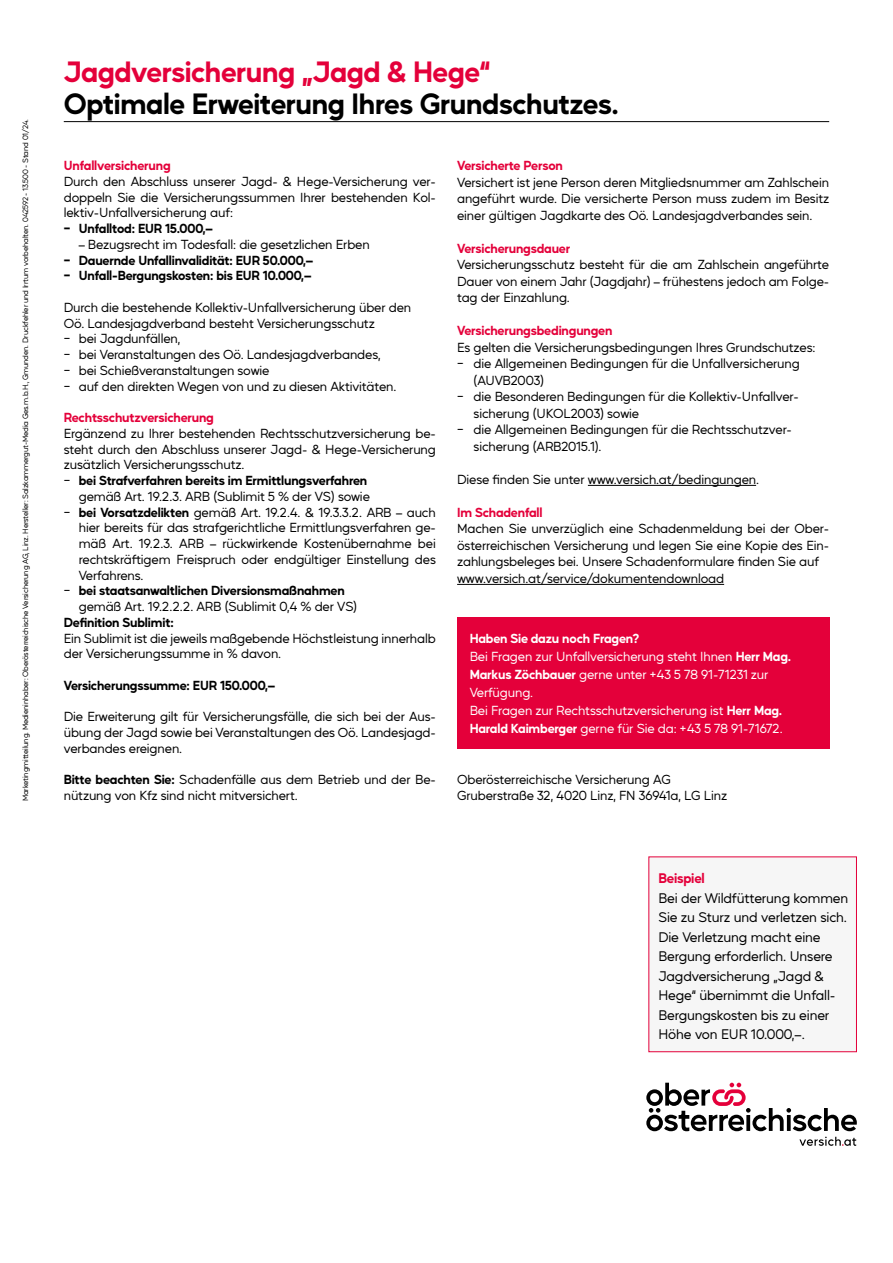
<style>
.page{position:relative;width:893px;height:1263px;background:#fff}
.page>*{position:absolute;margin:0;border:0;box-sizing:border-box;transform-origin:0 0}
.t1{font:700 28.5px "Mustica Pro";letter-spacing:-.015em;color:#000}
.t2{font:700 28.5px "Mustica Pro";letter-spacing:-.015em;color:#e4003a}
.t3{font:13.5px/19.5px "Mustica Pro";letter-spacing:-.01em;color:#000}
.t4{font:700 13.5px "Mustica Pro";letter-spacing:-.015em;color:#e4003a}
.t5{font:12.75px/15.8px "Mustica Pro";letter-spacing:-.01em;color:#000}
.t6{font:700 12.75px/15.8px "Mustica Pro";letter-spacing:-.01em;color:#000}
.t7{font:12.75px/18px "Mustica Pro";letter-spacing:-.01em;color:#fff}
.t8{font:700 12.75px "Mustica Pro";letter-spacing:-.015em;color:#e4003a}
.t9{font:7.5px "Mustica Pro";letter-spacing:-.02em;color:#000}
.s1{font-weight:400}
.s2{font-weight:700}
</style>
<div class="page">
<div style="left:457px;top:617px;width:372px;height:132px;background:#e4003a"></div>
<hr style="left:588px;top:485px;width:168px;height:1px;background:#000">
<hr style="left:457px;top:584px;width:267px;height:1px;background:#000">
<div style="left:648px;top:856px;width:209px;height:196px;background:#f6f6f6"></div>
<hr style="left:64px;top:121px;width:765px;height:1px;background:#000">
<svg style="left:646px;top:1083px;width:211px;height:63px"></svg>
<p class="t9" style="left:20px;top:801px;width:683px;rotate:-90deg">Marketingmitteilung. Medieninhaber: Oberösterreichische Versicherung AG, Linz. Hersteller: Salzkammergut-Media Ges.m.b.H., Gmunden. Druckfehler und Irrtum vorbehalten. 042592 - 13.500 - Stand 01/24.</p>
<h1 class="t2" style="left:64px;top:49px;width:428px">Jagdversicherung „Jagd &amp; Hege“</h1>
<h1 class="t1" style="left:64px;top:80px;width:557px">Optimale Erweiterung Ihres Grundschutzes.</h1>
<p class="t8" style="left:64px;top:155px;width:108px">Unfallversicherung</p>
<p class="t5" style="left:64px;top:172px;width:374px;text-align:justify">Durch den Abschluss unserer Jagd- &amp; Hege-Versicherung ver&shy;doppeln Sie die Versicherungssummen Ihrer bestehenden Kol&shy;lektiv-Unfallversicherung auf:</p>
<p class="t6" style="left:64px;top:219px;width:150px">− Unfalltod: EUR 15.000,–</p>
<p class="t5" style="left:79px;top:235px;width:293px">– Bezugsrecht im Todesfall: die gesetzlichen Erben</p>
<p class="t6" style="left:64px;top:251px;width:251px">− Dauernde Unfallinvalidität: EUR 50.000,– − Unfall-Bergungskosten: bis EUR 10.000,–</p>
<p class="t5" style="left:64px;top:298px;width:349px">Durch die bestehende Kollektiv-Unfallversicherung über den Oö. Landesjagdverband besteht Versicherungsschutz<br>− bei Jagdunfällen,<br>− bei Veranstaltungen des Oö. Landesjagdverbandes,<br>− bei Schießveranstaltungen sowie<br>− auf den direkten Wegen von und zu diesen Aktivitäten.</p>
<p class="t8" style="left:64px;top:407px;width:152px">Rechtsschutzversicherung</p>
<p class="t5" style="left:64px;top:424px;width:374px">Ergänzend zu Ihrer bestehenden Rechtsschutzversicherung be-</p>
<p class="t5" style="left:64px;top:440px;width:374px">steht durch den Abschluss unserer Jagd- &amp; Hege-Versicherung</p>
<p class="t5" style="left:64px;top:456px;width:182px">zusätzlich Versicherungsschutz.</p>
<p class="t6" style="left:64px;top:471px;width:305px"><span class="s1">−</span> bei Strafverfahren bereits im Ermittlungsverfahren</p>
<p class="t5" style="left:79px;top:487px;width:293px">gemäß Art. 19.2.3. ARB (Sublimit 5 % der VS) sowie</p>
<p class="t5" style="left:64px;top:503px;width:374px">− <span class="s2">bei Vorsatzdelikten</span> gemäß Art. 19.2.4. &amp; 19.3.3.2. ARB – auch</p>
<p class="t5" style="left:79px;top:519px;width:359px">hier bereits für das strafgerichtliche Ermittlungsverfahren ge-</p>
<p class="t5" style="left:79px;top:535px;width:359px">mäß Art. 19.2.3. ARB – rückwirkende Kostenübernahme bei</p>
<p class="t5" style="left:79px;top:550px;width:359px">rechtskräftigem Freispruch oder endgültiger Einstellung des</p>
<p class="t5" style="left:79px;top:566px;width:66px">Verfahrens.</p>
<p class="t6" style="left:64px;top:582px;width:282px"><span class="s1">−</span> bei staatsanwaltlichen Diversionsmaßnahmen</p>
<p class="t5" style="left:79px;top:598px;width:280px">gemäß Art. 19.2.2.2. ARB (Sublimit 0,4 % der VS)</p>
<p class="t6" style="left:64px;top:613px;width:111px">Definition Sublimit:</p>
<p class="t5" style="left:64px;top:629px;width:374px">Ein Sublimit ist die jeweils maßgebende Höchstleistung innerhalb der Versicherungssumme in % davon.</p>
<p class="t6" style="left:64px;top:676px;width:213px">Versicherungssumme: EUR 150.000,–</p>
<p class="t5" style="left:64px;top:708px;width:374px;text-align:justify">Die Erweiterung gilt für Versicherungsfälle, die sich bei der Aus&shy;übung der Jagd sowie bei Veranstaltungen des Oö. Landesjagd&shy;verbandes ereignen.</p>
<p class="t5" style="left:64px;top:771px;width:374px"><span class="s2">Bitte beachten Sie:</span> Schadenfälle aus dem Betrieb und der Be&shy;nützung von Kfz sind nicht mitversichert.</p>
<p class="t8" style="left:457px;top:155px;width:107px">Versicherte Person</p>
<p class="t5" style="left:457px;top:173px;width:374px;line-height:16.5px;text-align:justify">Versichert ist jene Person deren Mitgliedsnummer am Zahlschein angeführt wurde. Die versicherte Person muss zudem im Besitz einer gültigen Jagdkarte des Oö. Landesjagdverbandes sein.</p>
<p class="t8" style="left:457px;top:238px;width:115px">Versicherungsdauer</p>
<p class="t5" style="left:457px;top:255px;width:374px;line-height:16.5px;text-align:justify">Versicherungsschutz besteht für die am Zahlschein angeführte Dauer von einem Jahr (Jagdjahr) – frühestens jedoch am Folge&shy;tag der Einzahlung.</p>
<p class="t8" style="left:457px;top:320px;width:157px">Versicherungsbedingungen</p>
<p class="t5" style="left:457px;top:338px;width:360px">Es gelten die Versicherungsbedingungen Ihres Grundschutzes:</p>
<p class="t5" style="left:457px;top:355px;width:344px">− die Allgemeinen Bedingungen für die Unfallversicherung</p>
<p class="t5" style="left:474px;top:371px;width:72px">(AUVB2003)</p>
<p class="t5" style="left:457px;top:388px;width:343px">− die Besonderen Bedingungen für die Kollektiv-Unfallver-</p>
<p class="t5" style="left:474px;top:404px;width:167px">sicherung (UKOL2003) sowie</p>
<p class="t5" style="left:457px;top:421px;width:336px">− die Allgemeinen Bedingungen für die Rechtsschutzver-</p>
<p class="t5" style="left:474px;top:437px;width:129px">sicherung (ARB2015.1).</p>
<p class="t5" style="left:457px;top:470px;width:303px">Diese finden Sie unter www.versich.at/bedingungen.</p>
<p class="t8" style="left:457px;top:502px;width:87px">Im Schadenfall</p>
<p class="t5" style="left:457px;top:519px;width:374px;line-height:16.5px">Machen Sie unverzüglich eine Schadenmeldung bei der Ober&shy;österreichischen Versicherung und legen Sie eine Kopie des Ein&shy;zahlungsbeleges bei. Unsere Schadenformulare finden Sie auf www.versich.at/service/dokumentendownload</p>
<p class="t7" style="left:470px;top:628px;width:323px"><span class="s2">Haben Sie dazu noch Fragen?<br></span>Bei Fragen zur Unfallversicherung steht Ihnen <span class="s2">Herr Mag.<br>Markus Zöchbauer</span> gerne unter +43 5 78 91-71231 zur Verfügung.<br>Bei Fragen zur Rechtsschutzversicherung ist <span class="s2">Herr Mag.<br>Harald Kaimberger</span> gerne für Sie da: +43 5 78 91-71672.</p>
<p class="t5" style="left:457px;top:770px;width:272px;line-height:16.5px">Oberösterreichische Versicherung AG<br>Gruberstraße 32, 4020 Linz, FN 36941a, LG Linz</p>
<p class="t4" style="left:658px;top:867px;width:48px">Beispiel</p>
<p class="t3" style="left:658px;top:887px;width:191px">Bei der Wildfütterung kommen<br>Sie zu Sturz und verletzen sich.<br>Die Verletzung macht eine<br>Bergung erforderlich. Unsere<br>Jagdversicherung „Jagd &amp;<br>Hege“ übernimmt die Unfall-<br>Bergungskosten bis zu einer<br>Höhe von EUR 10.000,–.</p>
</div>
